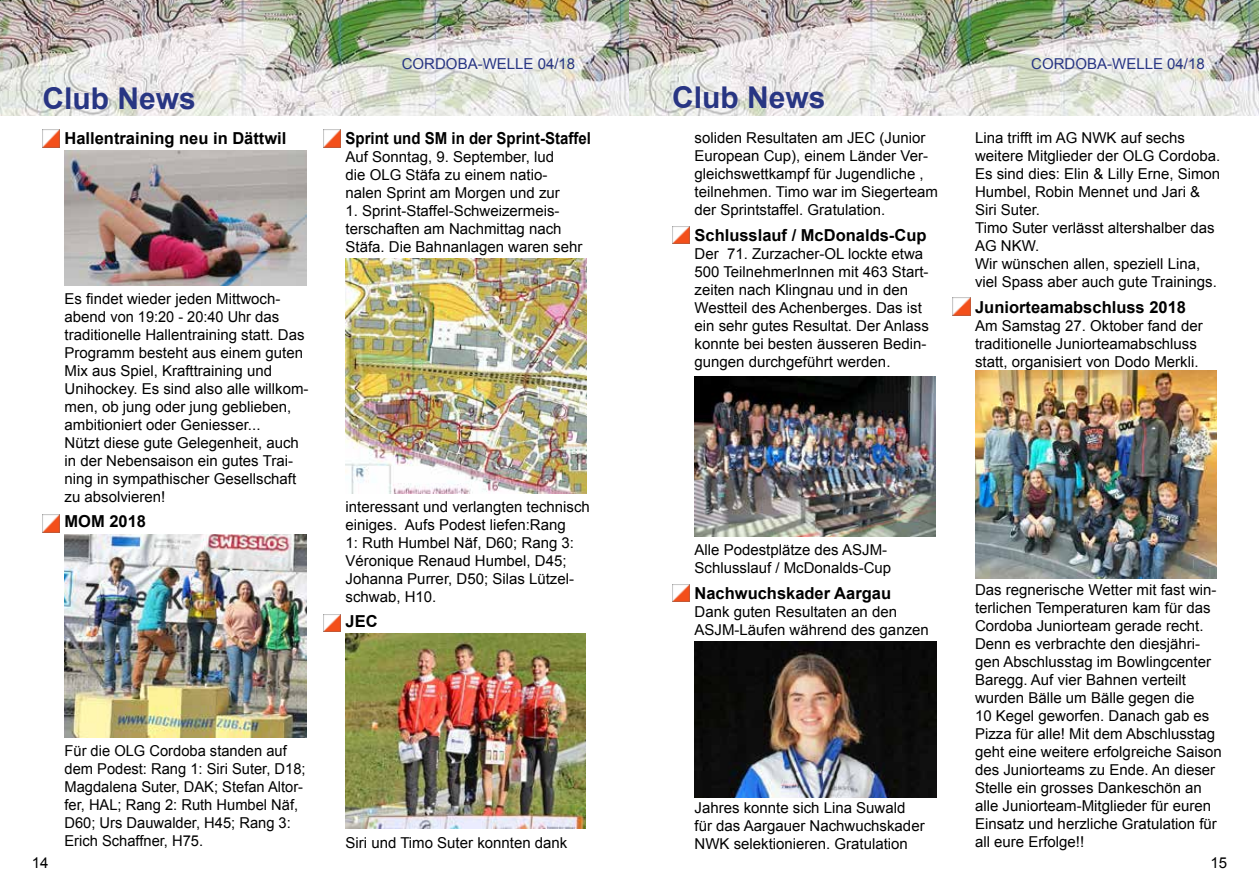
<style>
.page{position:relative;width:1259px;height:893px;background:#fff}
.page>*{position:absolute;margin:0;border:0;box-sizing:border-box;transform-origin:0 0}
.t1{font:700 30px "Arial";color:#283583}
.t2{font:700 16.5px "Arial";color:#000}
.t3{font:700 16.5px "Arial";color:#000;scale:.91 1}
.t4{font:15px/18px "Arial";color:#000}
.t5{font:15px "Arial";color:#283583}
</style>
<div class="page">
<img style="left:0;top:0;width:1259px;height:116px">
<img style="left:42px;top:130px;width:18px;height:17px">
<img style="left:323px;top:130px;width:18px;height:17px">
<img style="left:323px;top:614px;width:18px;height:18px">
<img style="left:42px;top:514px;width:18px;height:18px">
<img style="left:64px;top:151px;width:242px;height:135px">
<img style="left:952px;top:298px;width:18px;height:17px">
<img style="left:64px;top:535px;width:242px;height:203px">
<img style="left:694px;top:376px;width:242px;height:161px">
<img style="left:672px;top:226px;width:17px;height:18px">
<img style="left:672px;top:584px;width:17px;height:18px">
<img style="left:345px;top:634px;width:241px;height:195px">
<img style="left:345px;top:259px;width:241px;height:235px">
<img style="left:694px;top:641px;width:243px;height:157px">
<img style="left:975px;top:371px;width:241px;height:207px">
<h1 class="t1" style="left:43px;top:78px;width:155px">Club News</h1>
<p class="t2" style="left:64px;top:127px;width:223px">Hallentraining neu in Dättwil</p>
<p class="t4" style="left:64px;top:290px;width:245px">Es findet wieder jeden Mittwoch&shy;abend von 19:20 - 20:40 Uhr das traditionelle Hallentraining statt. Das Programm besteht aus einem guten Mix aus Spiel, Krafttraining und Unihockey. Es sind also alle willkom&shy;men, ob jung oder jung geblieben, ambitioniert oder Geniesser...<br>Nützt diese gute Gelegenheit, auch in der Nebensaison ein gutes Trai&shy;ning in sympathischer Gesellschaft zu absolvieren!</p>
<p class="t2" style="left:64px;top:511px;width:83px">MOM 2018</p>
<p class="t4" style="left:64px;top:742px;width:243px">Für die OLG Cordoba standen auf dem Podest: Rang 1: Siri Suter, D18;<br>Magdalena Suter, DAK; Stefan Altor&shy;fer, HAL; Rang 2: Ruth Humbel Näf,<br>D60; Urs Dauwalder, H45; Rang 3:<br>Erich Schaffner, H75.</p>
<p class="t5" style="left:402px;top:54px;width:175px">CORDOBA-WELLE 04/18</p>
<p class="t5" style="left:1031px;top:54px;width:175px">CORDOBA-WELLE 04/18</p>
<p class="t3" style="left:345px;top:127px;width:271px">Sprint und SM in der Sprint-Staffel</p>
<p class="t4" style="left:345px;top:148px;width:216px">Auf Sonntag, 9. September, lud die OLG Stäfa zu einem natio&shy;nalen Sprint am Morgen und zur</p>
<p class="t4" style="left:345px;top:202px;width:238px">1. Sprint-Staffel-Schweizermeis&shy;terschaften am Nachmittag nach<br>Stäfa. Die Bahnanlagen waren sehr</p>
<p class="t4" style="left:345px;top:497px;width:246px">interessant und verlangten technisch einiges. Aufs Podest liefen:Rang<br>1: Ruth Humbel Näf, D60; Rang 3:<br>Véronique Renaud Humbel, D45;<br>Johanna Purrer, D50; Silas Lützel&shy;schwab, H10.</p>
<p class="t2" style="left:345px;top:610px;width:34px">JEC</p>
<p class="t4" style="left:345px;top:834px;width:223px">Siri und Timo Suter konnten dank</p>
<h1 class="t1" style="left:672px;top:78px;width:155px">Club News</h1>
<p class="t4" style="left:694px;top:129px;width:245px">soliden Resultaten am JEC (Junior European Cup), einem Länder Ver&shy;gleichswettkampf für Jugendliche , teilnehmen. Timo war im Siegerteam der Sprintstaffel. Gratulation.</p>
<p class="t2" style="left:694px;top:224px;width:233px">Schlusslauf / McDonalds-Cup</p>
<p class="t4" style="left:694px;top:245px;width:236px">Der 71. Zurzacher-OL lockte etwa 500 TeilnehmerInnen mit 463 Start&shy;zeiten nach Klingnau und in den Westteil des Achenberges. Das ist ein sehr gutes Resultat. Der Anlass konnte bei besten äusseren Bedin&shy;gungen durchgeführt werden.</p>
<p class="t4" style="left:975px;top:129px;width:247px">Lina trifft im AG NWK auf sechs weitere Mitglieder der OLG Cordoba.<br>Es sind dies: Elin &amp; Lilly Erne, Simon<br>Humbel, Robin Mennet und Jari &amp;<br>Siri Suter.<br>Timo Suter verlässt altershalber das<br>AG NKW.<br>Wir wünschen allen, speziell Lina, viel Spass aber auch gute Trainings.</p>
<p class="t2" style="left:975px;top:296px;width:212px">Juniorteamabschluss 2018</p>
<p class="t4" style="left:975px;top:317px;width:229px">Am Samstag 27. Oktober fand der traditionelle Juniorteamabschluss statt, organisiert von Dodo Merkli.</p>
<p class="t4" style="left:694px;top:541px;width:198px">Alle Podestplätze des ASJM-<br>Schlusslauf / McDonalds-Cup</p>
<p class="t2" style="left:694px;top:582px;width:198px">Nachwuchskader Aargau</p>
<p class="t4" style="left:694px;top:603px;width:236px">Dank guten Resultaten an den<br>ASJM-Läufen während des ganzen</p>
<p class="t4" style="left:694px;top:799px;width:232px">Jahres konnte sich Lina Suwald für das Aargauer Nachwuchskader<br>NWK selektionieren. Gratulation</p>
<p class="t4" style="left:975px;top:581px;width:248px">Das regnerische Wetter mit fast win&shy;terlichen Temperaturen kam für das Cordoba Juniorteam gerade recht.<br>Denn es verbrachte den diesjähri&shy;gen Abschlusstag im Bowlingcenter Baregg. Auf vier Bahnen verteilt wurden Bälle um Bälle gegen die<br>10 Kegel geworfen. Danach gab es Pizza für alle! Mit dem Abschlusstag geht eine weitere erfolgreiche Saison des Juniorteams zu Ende. An dieser Stelle ein grosses Dankeschön an alle Juniorteam-Mitglieder für euren Einsatz und herzliche Gratulation für all eure Erfolge!!</p>
<p class="t4" style="left:32px;top:854px;width:18px">14</p>
<p class="t4" style="left:1210px;top:854px;width:18px">15</p>
</div>
